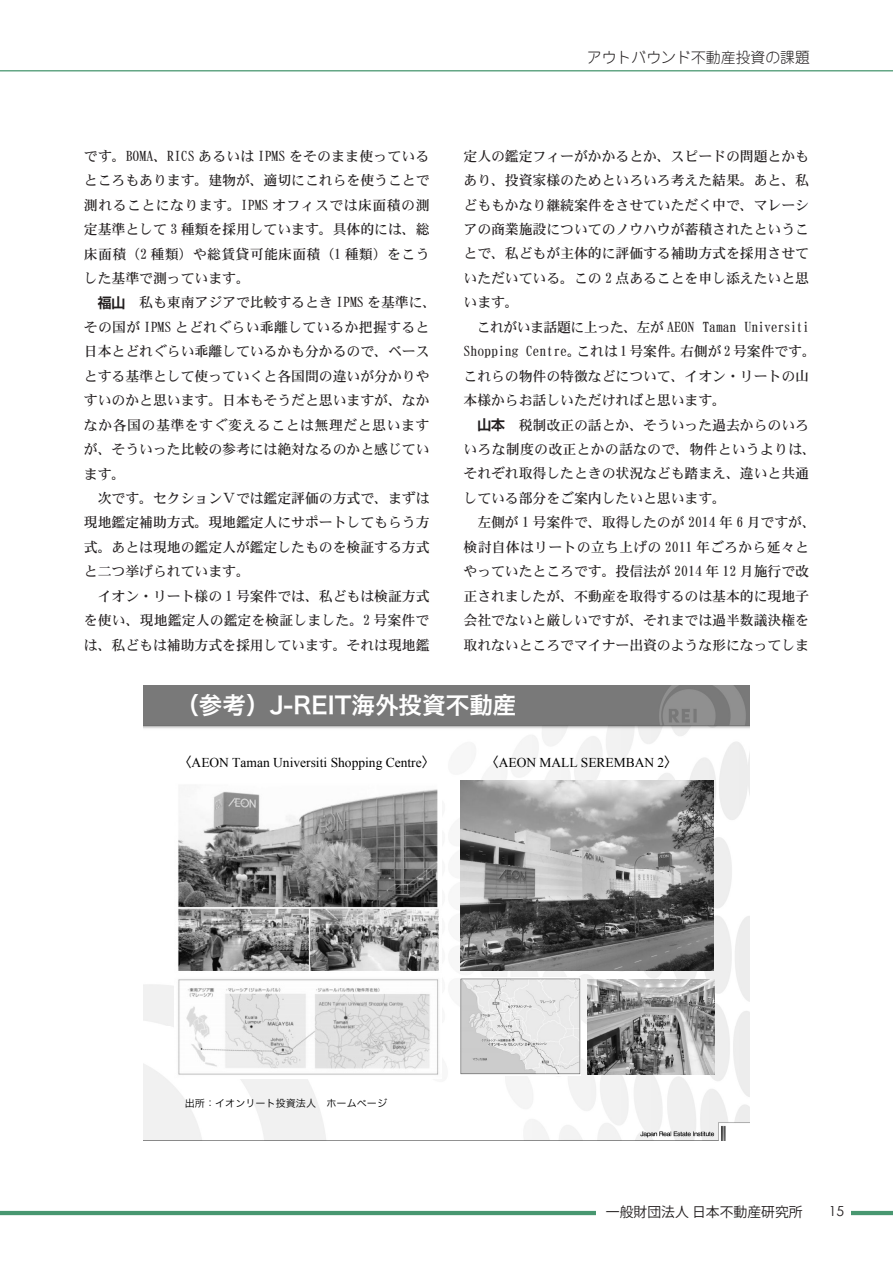
<style>
.page{position:relative;width:893px;height:1263px;background:#fff}
.page>*{position:absolute;margin:0;border:0;box-sizing:border-box;transform-origin:0 0}
.t1{font:23.55px "Hira Kaku Pro W6";color:#fff}
.t2{font:300 14.85px "Jun 101 Pro";color:#231f20}
.t3{font:13.8px/24.5px "DFHS Mincho W5 WIN RKSJ H";color:#231f20}
.t4{font:13.8px "Koz Go Pro";color:#231f20}
.t5{font:13.8px "Century Gothic";color:#231f20}
.t6{font:13.5px "Times New Roman";color:#000}
.t7{font:10.05px "Hira Kaku Pro W3";color:#000}
.s1{font-family:"Shin Go Pro De";font-weight:700}
.s2{font-family:"Hira Kaku Pro W3"}
</style>
<div class="page">
<hr style="left:0;top:70px;width:893px;height:1px;background:#489770">
<hr style="left:0;top:1211px;width:893px;height:4px;background:#489770">
<div style="left:596px;top:1204px;width:209px;height:17px;background:#fff"></div>
<div style="left:805px;top:1204px;width:45px;height:17px;background:#fff"></div>
<img style="left:143px;top:685px;width:607px;height:455px">
<img style="left:174px;top:778px;width:268px;height:301px">
<img style="left:461px;top:781px;width:252px;height:189px">
<img style="left:588px;top:980px;width:126px;height:95px">
<img style="left:460px;top:977px;width:120px;height:98px">
<p class="t3" style="left:84px;top:144px;width:347px;text-align:justify">です。BOMA、RICS あるいは IPMS をそのまま使っているところもあります。建物が、適切にこれらを使うことで測れることになります。IPMS オフィスでは床面積の測定基準として 3 種類を採用しています。具体的には、総床面積（2 種類）や総賃貸可能床面積（1 種類）をこうした基準で測っています。</p>
<p class="t3" style="left:84px;top:290px;width:354px;text-indent:14px"><span class="s1">福山</span>　私も東南アジアで比較するとき IPMS を基準に、その国が IPMS とどれぐらい乖離しているか把握すると日本とどれぐらい乖離しているかも分かるので、ベースとする基準として使っていくと各国間の違いが分かりやすいのかと思います。日本もそうだと思いますが、なかなか各国の基準をすぐ変えることは無理だと思いますが、そういった比較の参考には絶対なるのかと感じています。<br>　次です。セクションⅤでは鑑定評価の方式で、まずは現地鑑定補助方式。現地鑑定人にサポートしてもらう方式。あとは現地の鑑定人が鑑定したものを検証する方式と二つ挙げられています。<br>　イオン・リート様の 1 号案件では、私どもは検証方式を使い、現地鑑定人の鑑定を検証しました。2 号案件では、私どもは補助方式を採用しています。それは現地鑑</p>
<p class="t2" style="left:587px;top:46px;width:225px">アウトバウンド不動産投資の課題</p>
<p class="t3" style="left:463px;top:143px;width:354px">定人の鑑定フィーがかかるとか、スピードの問題とかもあり、投資家様のためといろいろ考えた結果。あと、私どももかなり継続案件をさせていただく中で、マレーシアの商業施設についてのノウハウが蓄積されたということで、私どもが主体的に評価する補助方式を採用させていただいている。この 2 点あることを申し添えたいと思います。<br>　これがいま話題に上った、左が AEON Taman Universiti<br>Shopping Centre。これは 1 号案件。右側が 2 号案件です。これらの物件の特徴などについて、イオン・リートの山本様からお話しいただければと思います。</p>
<p class="t3" style="left:463px;top:412px;width:354px;text-indent:14px"><span class="s1">山本</span>　税制改正の話とか、そういった過去からのいろいろな制度の改正とかの話なので、物件というよりは、それぞれ取得したときの状況なども踏まえ、違いと共通している部分をご案内したいと思います。<br>　左側が 1 号案件で、取得したのが 2014 年 6 月ですが、検討自体はリートの立ち上げの 2011 年ごろから延々とやっていたところです。投信法が 2014 年 12 月施行で改正されましたが、不動産を取得するのは基本的に現地子会社でないと厳しいですが、それまでは過半数議決権を取れないところでマイナー出資のような形になってしま</p>
<h1 class="t1" style="left:175px;top:684px;width:343px">（参考）J-REIT海外投資不動産</h1>
<p class="t6" style="left:178px;top:754px;width:259px"><span class="s2">〈</span>AEON Taman Universiti Shopping Centre<span class="s2">〉</span></p>
<p class="t6" style="left:485px;top:754px;width:194px"><span class="s2">〈</span>AEON MALL SEREMBAN 2<span class="s2">〉</span></p>
<p class="t7" style="left:185px;top:1095px;width:204px">出所：イオンリート投資法人 ホームページ</p>
<p class="t4" style="left:606px;top:1203px;width:198px">一般財団法人 日本不動産研究所</p>
<p class="t5" style="left:829px;top:1202px;width:17px">15</p>
</div>
